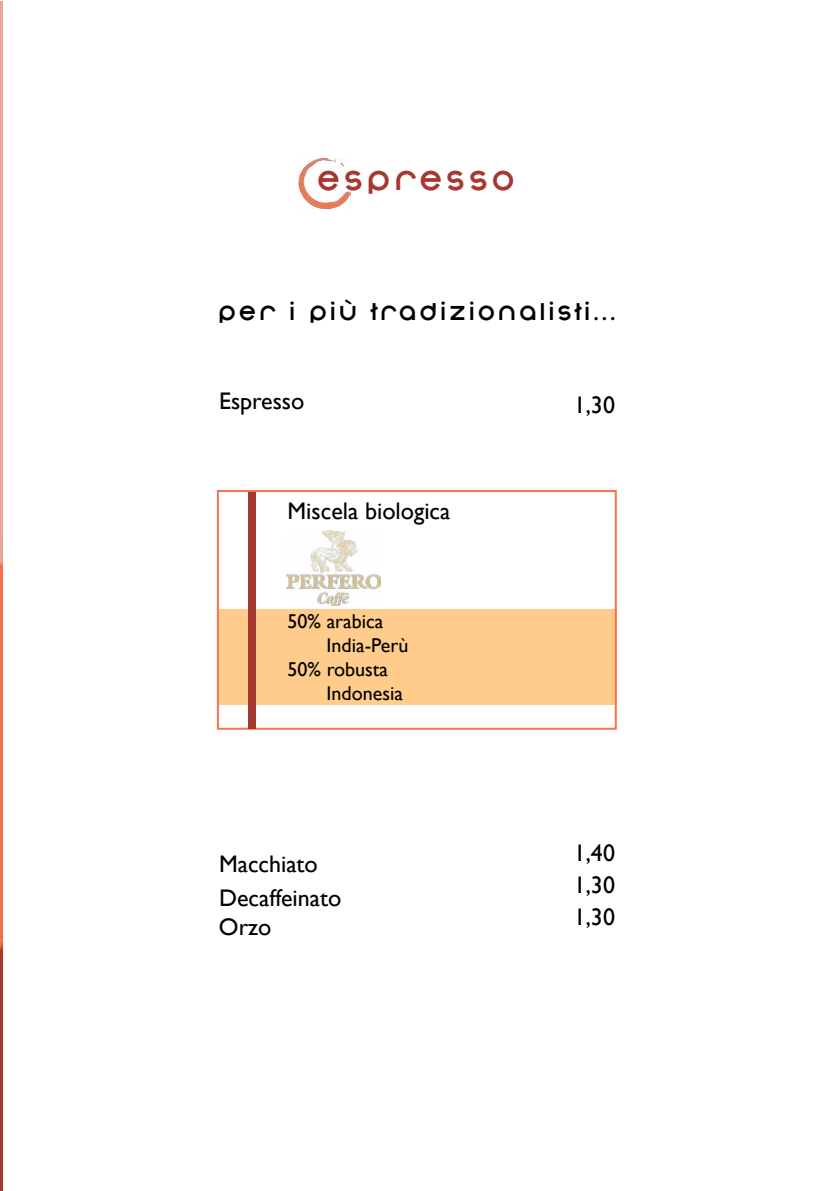
<style>
.page{position:relative;width:840px;height:1191px;background:#fff}
.page>*{position:absolute;margin:0;border:0;box-sizing:border-box;transform-origin:0 0}
.t1{font:700 32px "Nonchalance";color:#a53831}
.t2{font:24px/32px "Gill Sans";color:#000}
.t3{font:700 24px "Nonchalance";color:#000}
.t4{font:20px "Gill Sans";color:#000}
</style>
<div class="page">
<img style="left:0;top:1px;width:3px;height:1190px">
<img style="left:298px;top:158px;width:52px;height:51px">
<img style="left:286px;top:530px;width:94px;height:75px">
<div style="left:218px;top:609px;width:398px;height:95px;background:#ffcc8b"></div>
<div style="left:217px;top:490px;width:399px;height:240px;border:2px solid #f7734c"></div>
<div style="left:248px;top:492px;width:7px;height:236px;background:#a53831"></div>
<h1 class="t1" style="left:319px;top:162px;width:203px">espresso</h1>
<p class="t3" style="left:220px;top:298px;width:401px">per i più tradizionalisti...</p>
<p class="t2" style="left:219px;top:385px;width:87px">Espresso</p>
<p class="t2" style="left:287px;top:495px;width:164px">Miscela biologica</p>
<p class="t4" style="left:287px;top:609px;width:97px">50% arabica</p>
<p class="t4" style="left:326px;top:633px;width:83px">India-Perù</p>
<p class="t4" style="left:287px;top:657px;width:102px">50% robusta</p>
<p class="t4" style="left:326px;top:681px;width:78px">Indonesia</p>
<p class="t2" style="left:219px;top:847px;width:124px;line-height:33.6px">Macchiato<br>Decaffeinato</p>
<p class="t2" style="left:219px;top:911px;width:54px">Orzo</p>
<p class="t2" style="left:573px;top:389px;width:43px">1,30</p>
<p class="t2" style="left:573px;top:837px;width:43px;text-align:justify">1,40<br>1,30<br>1,30</p>
</div>
